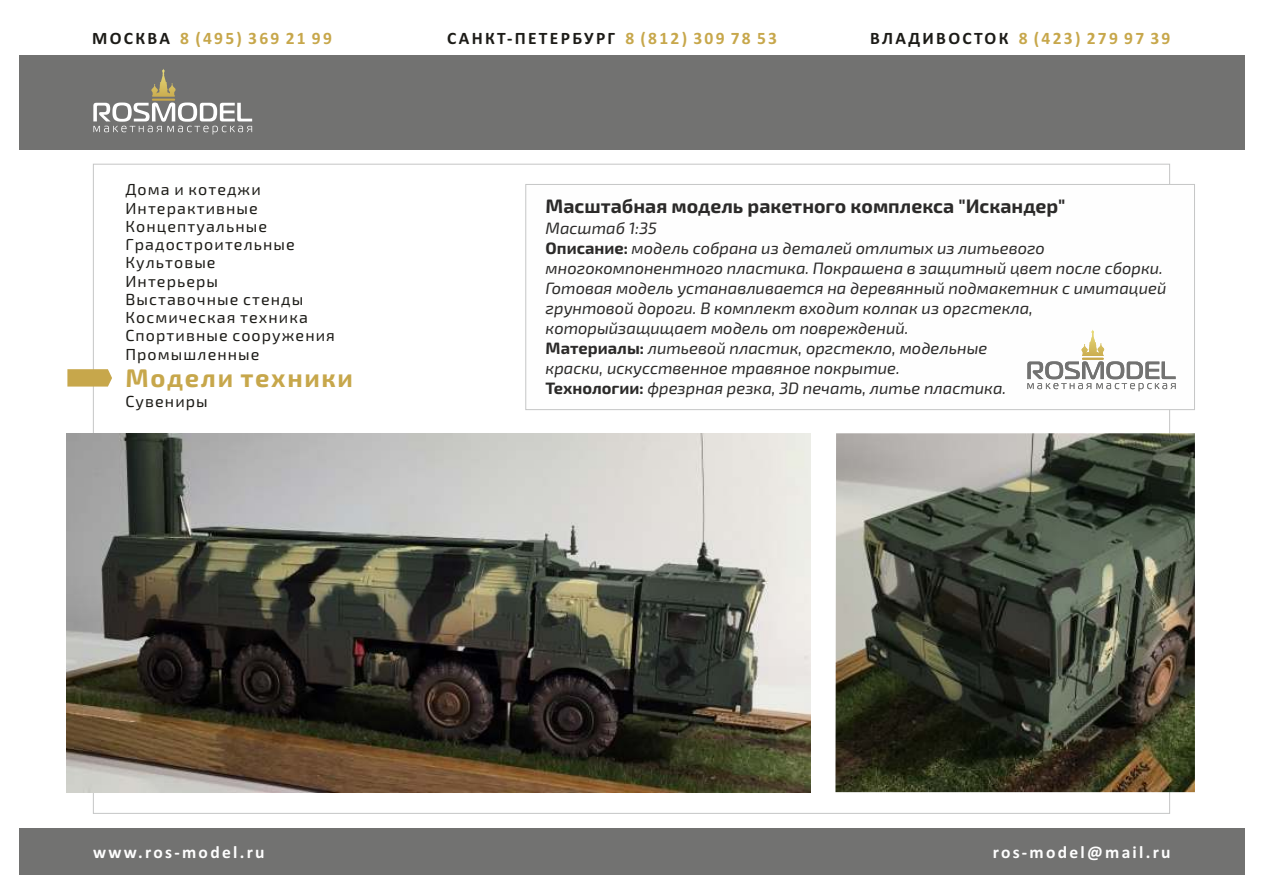
<style>
.page{position:relative;width:1263px;height:893px;background:#fff}
.page>*{position:absolute;margin:0;border:0;box-sizing:border-box;transform-origin:0 0}
.t1{font:700 25.5px "Exo 2.0";letter-spacing:.065em;color:#c7a74b}
.t2{font:700 19.5px "Exo 2.0";color:#2b2a29}
.t3{font:700 17.55px "Calibri";letter-spacing:.13em;color:#c7a74b}
.t4{font:700 17.55px "Calibri";letter-spacing:.13em;color:#fefefe}
.t5{font:700 17.55px "Calibri";letter-spacing:.13em;color:#1c1b17}
.t6{font:italic 16.5px/20px "Exo 2.0";color:#2b2a29}
.t7{font:16.05px/18.3px "Exo 2.0";letter-spacing:.07em;color:#1c1b17}
.s1{color:#1c1b17}
.s2{color:#c7a74b}
.s3{font-weight:700;font-style:normal}
</style>
<div class="page">
<svg style="left:67px;top:369px;width:45px;height:18px"></svg>
<div style="left:19px;top:56px;width:1225px;height:94px;background:#727271"></div>
<svg style="left:93px;top:69px;width:159px;height:66px"></svg>
<div style="left:19px;top:828px;width:1225px;height:46px;background:#727271"></div>
<svg style="left:525px;top:184px;width:670px;height:226px"></svg>
<img style="left:67px;top:433px;width:743px;height:359px">
<img style="left:835px;top:433px;width:360px;height:359px">
<svg style="left:1027px;top:329px;width:148px;height:62px"></svg>
<p class="t3" style="left:92px;top:30px;width:241px"><span class="s1">МОСКВА</span> 8 (495) 369 21 99</p>
<p class="t5" style="left:447px;top:30px;width:331px">САНКТ-ПЕТЕРБУРГ <span class="s2">8 (812) 309 78 53</span></p>
<p class="t3" style="left:870px;top:30px;width:302px"><span class="s1">ВЛАДИВОСТОК</span> 8 (423) 279 97 39</p>
<p class="t7" style="left:125px;top:182px;width:211px">Дома и котеджи<br>Интерактивные<br>Концептуальные<br>Градостроительные<br>Культовые<br>Интерьеры<br>Выставочные стенды<br>Космическая техника<br>Спортивные сооружения<br>Промышленные</p>
<h1 class="t1" style="left:125px;top:369px;width:229px">Модели техники</h1>
<p class="t7" style="left:125px;top:394px;width:84px">Сувениры</p>
<p class="t2" style="left:546px;top:200px;width:521px">Масштабная модель ракетного комплекса "Искандер"</p>
<p class="t6" style="left:546px;top:219px;width:622px">Масштаб 1:35<br><span class="s3">Описание:</span> модель собрана из деталей отлитых из литьевого многокомпонентного пластика. Покрашена в защитный цвет после сборки.<br>Готовая модель устанавливается на деревянный подмакетник с имитацией грунтовой дороги. В комплект входит колпак из оргстекла, которыйзащищает модель от повреждений.<br><span class="s3">Материалы:</span> литьевой пластик, оргстекло, модельные<br>краски, искусственное травяное покрытие.<br><span class="s3">Технологии:</span> фрезрная резка, 3D печать, литье пластика.</p>
<p class="t4" style="left:93px;top:845px;width:173px">www.ros-model.ru</p>
<p class="t4" style="left:993px;top:845px;width:179px">ros-model@mail.ru</p>
</div>
